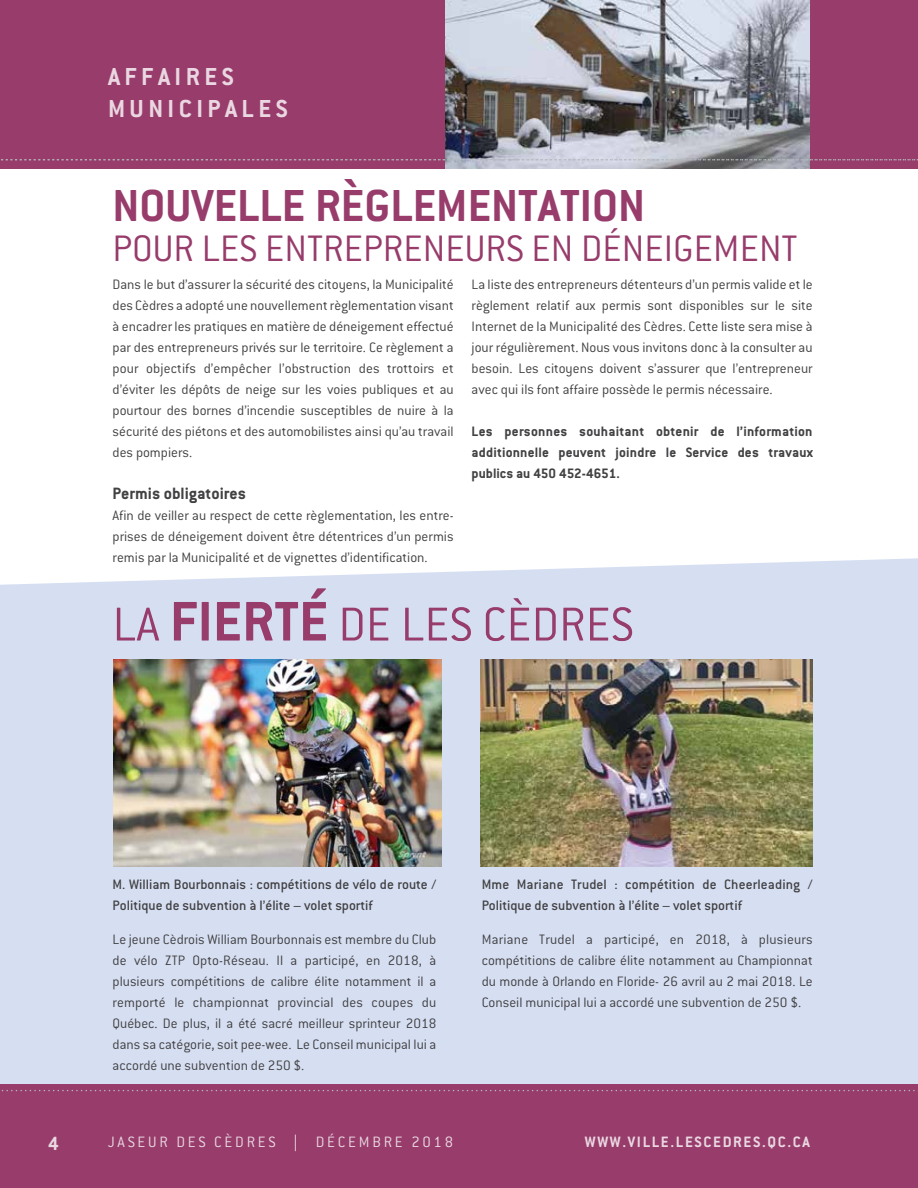
<style>
.page{position:relative;width:918px;height:1188px;background:#fff}
.page>*{position:absolute;margin:0;border:0;box-sizing:border-box;transform-origin:0 0}
.t1{font:300 52.2px "Conduit ITC";color:#973c6b}
.t2{font:700 49.2px "Conduit ITC";color:#973c6b}
.t3{font:300 40.5px "Conduit ITC";color:#973c6b}
.t4{font:700 27px/32.4px "Conduit ITC";letter-spacing:.165em;color:#ead7e1}
.t5{font:700 21px "Conduit ITC";color:#ead7e1}
.t6{font:700 18px "Conduit ITC";color:#414042}
.t7{font:300 16.5px "Conduit ITC";letter-spacing:.165em;color:#ead7e1}
.t8{font:700 16.5px "Conduit ITC";letter-spacing:.1em;color:#ead7e1}
.t9{font:300 15px/21px "Conduit ITC";color:#414042;text-align:justify}
.t10{font:500 15px/21px "Conduit ITC";color:#414042}
.t11{font:700 15px/21px "Conduit ITC";letter-spacing:.01em;color:#414042;text-align:justify}
.s1{font-weight:700;font-size:61.2px}
.s2{font-family:"Helvetica"}
</style>
<div class="page">
<div style="left:0;top:570px;width:918px;height:514px;background:#d6dff2"></div>
<div style="left:0;top:1084px;width:918px;height:104px;background:#973c6b"></div>
<div style="left:0;top:0;width:918px;height:169px;background:#973c6b"></div>
<img style="left:446px;top:0;width:364px;height:136px">
<svg style="left:1px;top:1090px;width:917px;height:1px"></svg>
<svg style="left:1px;top:136px;width:917px;height:434px"></svg>
<img style="left:114px;top:660px;width:327px;height:206px">
<img style="left:481px;top:660px;width:332px;height:206px">
<h3 class="t4" style="left:108px;top:59px;width:181px">AFFAIRES<br>MUNICIPALES</h3>
<h2 class="t2" style="left:113px;top:177px;width:534px">NOUVELLE RÈGLEMENTATION</h2>
<h3 class="t3" style="left:113px;top:227px;width:687px">POUR LES ENTREPRENEURS EN DÉNEIGEMENT</h3>
<p class="t9" style="left:113px;top:274px;width:343px">Dans le but d’assurer la sécurité des citoyens, la Municipalité des Cèdres a adopté une nouvellement règlementation visant à encadrer les pratiques en matière de déneigement effectué par des entrepreneurs privés sur le territoire. Ce règlement a pour objectifs d’empêcher l’obstruction des trottoirs et d’éviter les dépôts de neige sur les voies publiques et au pourtour des bornes d’incendie susceptibles de nuire à la sécurité des piétons et des automobilistes ainsi qu’au travail des pompiers.</p>
<p class="t6" style="left:113px;top:483px;width:135px">Permis obligatoires</p>
<p class="t9" style="left:113px;top:505px;width:343px">Afin de veiller au respect de cette règlementation, les entre&shy;prises de déneigement doivent être détentrices d’un permis remis par la Municipalité et de vignettes d’identification.</p>
<p class="t9" style="left:472px;top:274px;width:343px">La liste des entrepreneurs détenteurs d’un permis valide et le règlement relatif aux permis sont disponibles sur le site Internet de la Municipalité des Cèdres. Cette liste sera mise à jour régulièrement. Nous vous invitons donc à la consulter au besoin. Les citoyens doivent s’assurer que l’entrepreneur avec qui ils font affaire possède le permis nécessaire.</p>
<p class="t11" style="left:472px;top:421px;width:343px">Les personnes souhaitant obtenir de l’information additionnelle peuvent joindre le Service des travaux publics au 450 452-4651.</p>
<h1 class="t1" style="left:113px;top:596px;width:523px">LA <span class="s1">FIERTÉ</span> DE LES CÈDRES</h1>
<h3 class="t5" style="left:48px;top:1131px;width:12px">4</h3>
<p class="t10" style="left:113px;top:874px;width:325px">M. William Bourbonnais : compétitions de vélo de route /<br>Politique de subvention à l’élite – volet sportif</p>
<p class="t9" style="left:113px;top:929px;width:325px">Le jeune Cèdrois William Bourbonnais est membre du Club de vélo ZTP Opto-Réseau. Il a participé, en 2018, à plusieurs compétitions de calibre élite notamment il a remporté le championnat provincial des coupes du Québec. De plus, il a été sacré meilleur sprinteur 2018 dans sa catégorie, soit pee-wee. Le Conseil municipal lui a accordé une subvention de 250 $.</p>
<p class="t10" style="left:482px;top:874px;width:332px">Mme Mariane Trudel : compétition de Cheerleading /<br>Politique de subvention à l’élite – volet sportif</p>
<p class="t9" style="left:482px;top:929px;width:333px">Mariane Trudel a participé, en 2018, à plusieurs compétitions de calibre élite notamment au Championnat du monde à Orlando en Floride- 26 avril au 2 mai 2018. Le Conseil municipal lui a accordé une subvention de 250 $.</p>
<p class="t7" style="left:108px;top:1133px;width:347px">JASEUR DES CÈDRES <span class="s2">|</span> DÉCEMBRE 2018</p>
<p class="t8" style="left:585px;top:1132px;width:227px">WWW.VILLE.LESCEDRES.QC.CA</p>
</div>
